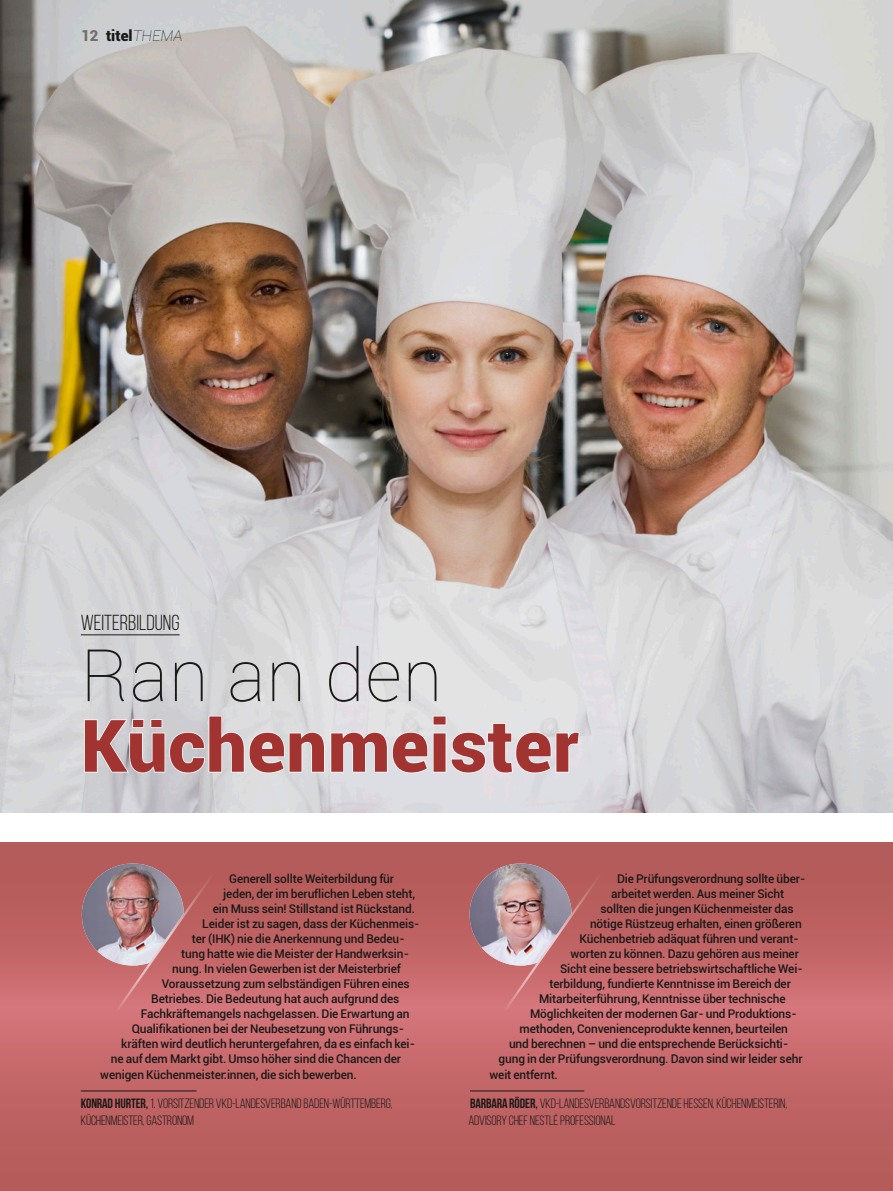
<style>
.page{position:relative;width:893px;height:1191px;background:#fff}
.page>*{position:absolute;margin:0;border:0;box-sizing:border-box;transform-origin:0 0}
.t1{font:900 72.45px "Roboto";letter-spacing:.01em;color:#a13331}
.t2{font:100 72.45px "Roboto";letter-spacing:.01em;color:#1a1918}
.t3{font:21.75px "Bebas Neue";color:#1a1918}
.t4{font:900 15px "Roboto";color:#1a1918}
.t5{font:13.5px/16.2px "Bebas Neue";letter-spacing:-.01em;color:#1a1918}
.t6{font:500 12px "Roboto";letter-spacing:-.01em;color:#1a1918}
.s1{color:#6f6f6e}
.s2{font-weight:100;font-style:italic}
.s3{font-weight:700}
</style>
<div class="page">
<img style="left:0;top:0;width:893px;height:812px">
<svg style="left:0;top:842px;width:893px;height:349px;background:#c06465"></svg>
<hr style="left:81px;top:634px;width:99px;height:1px;background:#1a1918">
<hr style="left:81px;top:1090px;width:116px;height:1px;background:#1a1918">
<hr style="left:470px;top:1090px;width:114px;height:1px;background:#1a1918">
<svg style="left:82px;top:622px;width:524px;height:396px;background:#d0acaf"></svg>
<p class="t4" style="left:81px;top:25px;width:103px"><span class="s1">12</span> titel<span class="s2">THEMA</span></p>
<h2 class="t3" style="left:81px;top:611px;width:100px">WEITERBILDUNG</h2>
<h1 class="t2" style="left:81px;top:625px;width:363px">Ran an den</h1>
<h1 class="t1" style="left:81px;top:694px;width:499px">Küchenmeister</h1>
<p class="t6" style="left:229px;top:870px;width:166px">Generell sollte Weiterbildung für</p>
<p class="t6" style="left:223px;top:885px;width:193px">jeden, der im beruflichen Leben steht,</p>
<p class="t6" style="left:213px;top:900px;width:204px">ein Muss sein! Stillstand ist Rückstand.</p>
<p class="t6" style="left:202px;top:915px;width:219px">Leider ist zu sagen, dass der Küchenmeis-</p>
<p class="t6" style="left:192px;top:930px;width:214px">ter (IHK) nie die Anerkennung und Bedeu-</p>
<p class="t6" style="left:181px;top:945px;width:229px">tung hatte wie die Meister der Handwerksin-</p>
<p class="t6" style="left:172px;top:960px;width:230px">nung. In vielen Gewerben ist der Meisterbrief</p>
<p class="t6" style="left:162px;top:975px;width:249px">Voraussetzung zum selbständigen Führen eines</p>
<p class="t6" style="left:151px;top:990px;width:250px">Betriebes. Die Bedeutung hat auch aufgrund des</p>
<p class="t6" style="left:141px;top:1005px;width:270px">Fachkräftemangels nachgelassen. Die Erwartung an</p>
<p class="t6" style="left:132px;top:1020px;width:274px">Qualifikationen bei der Neubesetzung von Führungs-</p>
<p class="t6" style="left:121px;top:1035px;width:295px">kräften wird deutlich heruntergefahren, da es einfach kei-</p>
<p class="t6" style="left:111px;top:1050px;width:292px">ne auf dem Markt gibt. Umso höher sind die Chancen der</p>
<p class="t6" style="left:100px;top:1066px;width:258px">wenigen Küchenmeister:innen, die sich bewerben.</p>
<p class="t5" style="left:81px;top:1095px;width:313px"><span class="s3">KONRAD HURTER,</span> 1. VORSITZENDER VKD-LANDESVERBAND BADEN-WÜRTTEMBERG,<br>KÜCHENMEISTER, GASTRONOM</p>
<p class="t6" style="left:617px;top:870px;width:190px">Die Prüfungsverordnung sollte über-</p>
<p class="t6" style="left:611px;top:885px;width:175px">arbeitet werden. Aus meiner Sicht</p>
<p class="t6" style="left:600px;top:900px;width:195px">sollten die jungen Küchenmeister das</p>
<p class="t6" style="left:590px;top:915px;width:213px">nötige Rüstzeug erhalten, einen größeren</p>
<p class="t6" style="left:579px;top:930px;width:221px">Küchenbetrieb adäquat führen und verant-</p>
<p class="t6" style="left:570px;top:945px;width:230px">worten zu können. Dazu gehören aus meiner</p>
<p class="t6" style="left:560px;top:960px;width:244px">Sicht eine bessere betriebswirtschaftliche Wei-</p>
<p class="t6" style="left:549px;top:975px;width:243px">terbildung, fundierte Kenntnisse im Bereich der</p>
<p class="t6" style="left:539px;top:990px;width:248px">Mitarbeiterführung, Kenntnisse über technische</p>
<p class="t6" style="left:530px;top:1005px;width:268px">Möglichkeiten der modernen Gar- und Produktions-</p>
<p class="t6" style="left:519px;top:1020px;width:270px">methoden, Convenienceprodukte kennen, beurteilen</p>
<p class="t6" style="left:509px;top:1035px;width:281px">und berechnen – und die entsprechende Berücksichti-</p>
<p class="t6" style="left:498px;top:1050px;width:306px">gung in der Prüfungsverordnung. Davon sind wir leider sehr</p>
<p class="t6" style="left:489px;top:1066px;width:70px">weit entfernt.</p>
<p class="t5" style="left:468px;top:1095px;width:320px"><span class="s3">BARBARA RÖDER,</span> VKD-LANDESVERBANDSVORSITZENDE HESSEN, KÜCHENMEISTERIN,<br>ADVISORY CHEF NESTLÉ PROFESSIONAL</p>
</div>
